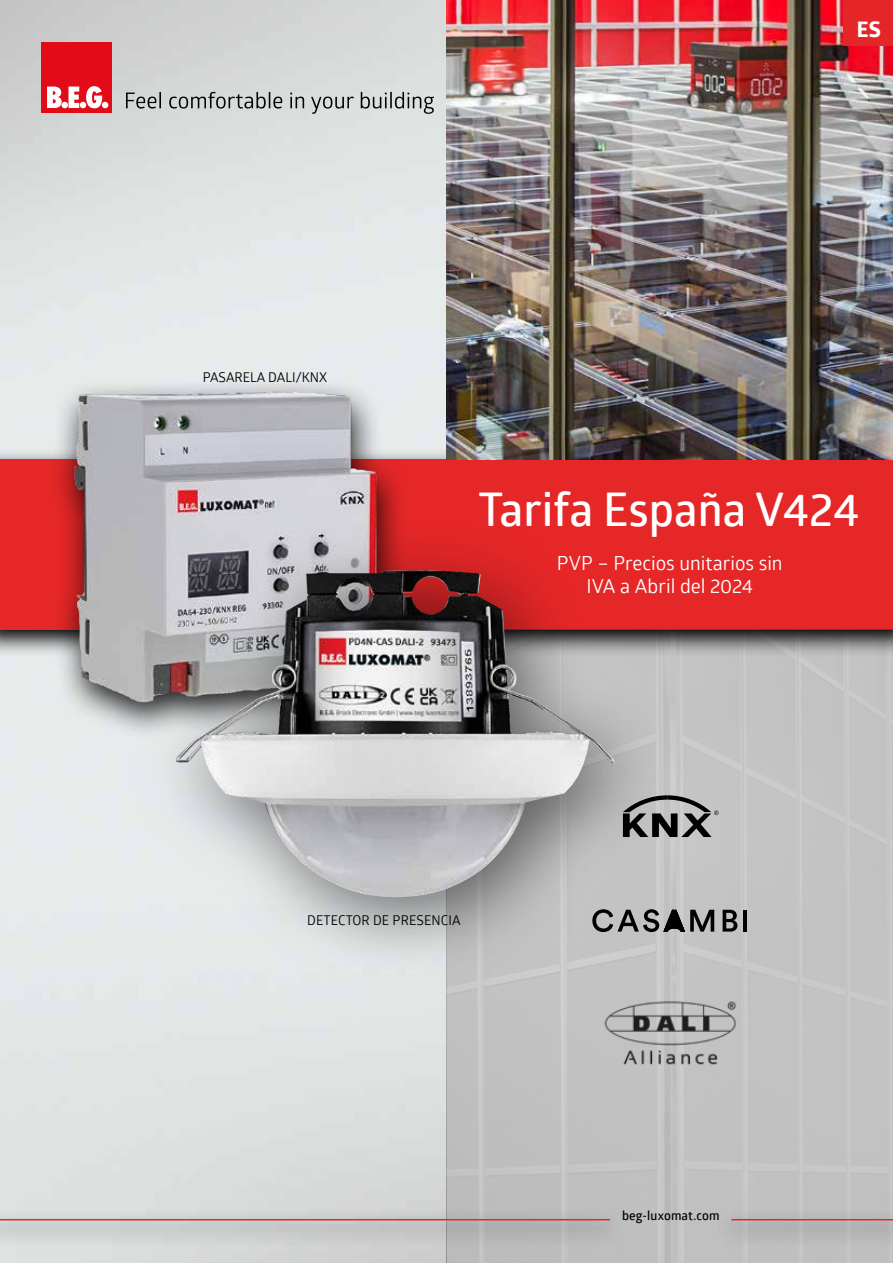
<style>
.page{position:relative;width:893px;height:1263px;background:#fff}
.page>*{position:absolute;margin:0;border:0;box-sizing:border-box;transform-origin:0 0}
.t1{font:600 46.5px "Glober";color:#fff}
.t2{font:700 21px "Globerx";color:#fff}
.t3{font:19.5px/23.4px "Glober";letter-spacing:-.005em;color:#fff;text-align:center}
.t4{font:13.5px "Glober";letter-spacing:.005em;color:#000}
.t5{font:600 12.75px "Glober";letter-spacing:.01em;color:#000}
</style>
<div class="page">
<img style="left:0;top:0;width:446px;height:1263px">
<div style="left:0;top:459px;width:893px;height:170px;background:#e52728"></div>
<img style="left:446px;top:0;width:447px;height:459px">
<img style="left:0;top:326px;width:439px;height:432px">
<div style="left:446px;top:629px;width:447px;height:634px;background:#c2c2c2"></div>
<svg style="left:0;top:1209px;width:626px;height:39px;background:#c7c7c6"></svg>
<hr style="left:0;top:1219px;width:610px;height:1px;background:#e52728">
<div style="left:716px;top:1209px;width:177px;height:39px;background:#b9b9b9"></div>
<hr style="left:731px;top:1219px;width:162px;height:1px;background:#e52728">
<img style="left:575px;top:970px;width:192px;height:103px">
<svg style="left:683px;top:795px;width:36px;height:42px;background:#8b8b8b"></svg>
<svg style="left:683px;top:909px;width:31px;height:23px"></svg>
<svg style="left:723px;top:910px;width:14px;height:21px"></svg>
<hr style="left:743px;top:910px;width:4px;height:21px;background:#020000">
<div style="left:131px;top:521px;width:552px;height:458px;background:#000;opacity:.53"></div>
<img style="left:175px;top:570px;width:441px;height:330px">
<div style="left:843px;top:0;width:50px;height:46px;background:#e52628"></div>
<div style="left:41px;top:43px;width:71px;height:70px;background:#e30b17"></div>
<svg style="left:47px;top:87px;width:15px;height:21px"></svg>
<div style="left:61px;top:102px;width:7px;height:6px;background:#fff;border-radius:50%"></div>
<svg style="left:68px;top:86px;width:40px;height:22px"></svg>
<svg style="left:126px;top:92px;width:35px;height:17px"></svg>
<svg style="left:169px;top:92px;width:113px;height:17px;background:#a3a6a5"></svg>
<svg style="left:290px;top:93px;width:14px;height:15px"></svg>
<svg style="left:311px;top:97px;width:43px;height:17px"></svg>
<svg style="left:361px;top:92px;width:73px;height:22px;background:#aeb2b1"></svg>
<p class="t2" style="left:857px;top:15px;width:25px">ES</p>
<p class="t4" style="left:203px;top:368px;width:126px">PASARELA DALI/KNX</p>
<h1 class="t1" style="left:478px;top:477px;width:383px">Tarifa España V424</h1>
<p class="t3" style="left:557px;top:550px;width:227px">PVP – Precios unitarios sin<br>IVA a Abril del 2024</p>
<p class="t4" style="left:307px;top:910px;width:155px">DETECTOR DE PRESENCIA</p>
<p class="t5" style="left:622px;top:1207px;width:99px">beg-luxomat.com</p>
</div>
